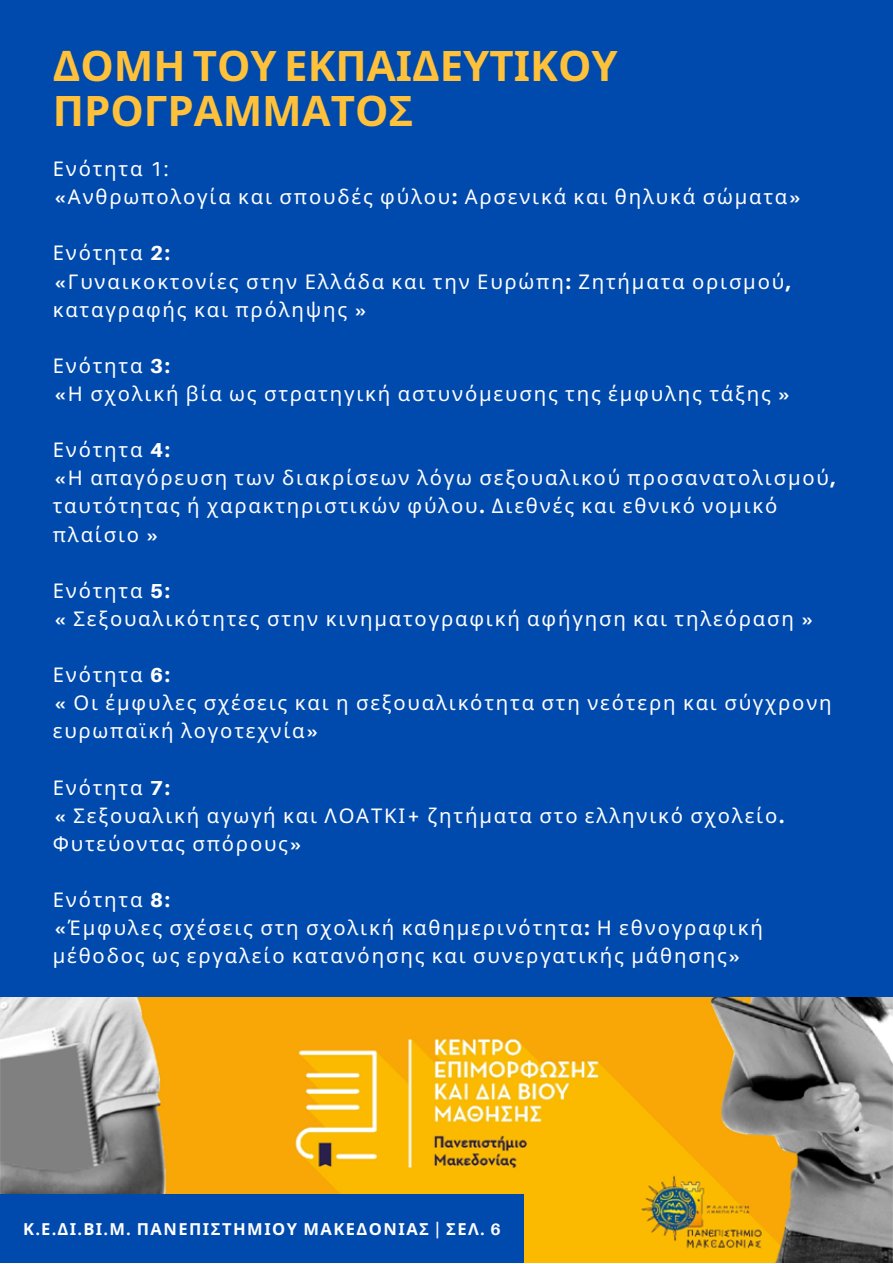
<style>
.page{position:relative;width:893px;height:1264px;background:#fff}
.page>*{position:absolute;margin:0;border:0;box-sizing:border-box;transform-origin:0 0}
.t1{font:700 42px/45px "Noto Sans";color:#ffc13a}
.t2{font:20.25px/28px "Noto Sans";letter-spacing:.09em;color:#fff}
.t3{font:700 16.5px "Noto Sans";letter-spacing:.09em;color:#fff}
.s1{font-family:"Aileron"}
.s2{font-family:"Aileron";font-weight:800}
</style>
<div class="page">
<div style="left:0;top:0;width:892px;height:1262px;background:#004aad"></div>
<img style="left:0;top:997px;width:892px;height:265px">
<div style="left:0;top:1194px;width:524px;height:68px;background:#004aad"></div>
<p class="t1" style="left:53px;top:43px;width:566px">ΔΟΜΗ ΤΟΥ ΕΚΠΑΙΔΕΥΤΙΚΟΥ<br>ΠΡΟΓΡΑΜΜΑΤΟΣ</p>
<p class="t2" style="left:53px;top:154px;width:117px">Ενότητα <span class="s1">1:</span></p>
<p class="t2" style="left:53px;top:182px;width:750px"><span class="s2">«</span>Ανθρωπολογία και σπουδές φύλου<span class="s2">:</span> Αρσενικά και θηλυκά σώματα<span class="s2">»</span></p>
<p class="t2" style="left:53px;top:238px;width:119px">Ενότητα <span class="s2">2:</span></p>
<p class="t2" style="left:53px;top:267px;width:740px"><span class="s2">«</span>Γυναικοκτονίες στην Ελλάδα και την Ευρώπη<span class="s2">:</span> Ζητήματα ορισμού<span class="s2">, </span>καταγραφής και πρόληψης <span class="s2">»</span></p>
<p class="t2" style="left:53px;top:351px;width:119px">Ενότητα <span class="s2">3:</span></p>
<p class="t2" style="left:53px;top:379px;width:739px"><span class="s2">«</span>Η σχολική βία ως στρατηγική αστυνόμευσης της έμφυλης τάξης <span class="s2">»</span></p>
<p class="t2" style="left:53px;top:435px;width:119px">Ενότητα <span class="s2">4:</span></p>
<p class="t2" style="left:53px;top:463px;width:784px"><span class="s2">«</span>Η απαγόρευση των διακρίσεων λόγω σεξουαλικού προσανατολισμού<span class="s2">, </span>ταυτότητας ή χαρακτηριστικών φύλου<span class="s2">.</span> Διεθνές και εθνικό νομικό πλαίσιο <span class="s2">»</span></p>
<p class="t2" style="left:53px;top:576px;width:119px">Ενότητα <span class="s2">5:</span></p>
<p class="t2" style="left:53px;top:604px;width:763px"><span class="s2">«</span> Σεξουαλικότητες στην κινηματογραφική αφήγηση και τηλεόραση <span class="s2">»</span></p>
<p class="t2" style="left:53px;top:660px;width:119px">Ενότητα <span class="s2">6:</span></p>
<p class="t2" style="left:53px;top:688px;width:780px"><span class="s2">«</span> Οι έμφυλες σχέσεις και η σεξουαλικότητα στη νεότερη και σύγχρονη ευρωπαϊκή λογοτεχνία<span class="s2">»</span></p>
<p class="t2" style="left:53px;top:772px;width:119px">Ενότητα <span class="s2">7:</span></p>
<p class="t2" style="left:53px;top:800px;width:733px"><span class="s2">«</span> Σεξουαλική αγωγή και ΛΟΑΤΚΙ<span class="s2">+</span> ζητήματα στο ελληνικό σχολείο<span class="s2">.<br></span>Φυτεύοντας σπόρους<span class="s2">»</span></p>
<p class="t2" style="left:53px;top:885px;width:119px">Ενότητα <span class="s2">8:</span></p>
<p class="t2" style="left:53px;top:913px;width:711px"><span class="s2">«</span>Έμφυλες σχέσεις στη σχολική καθημερινότητα<span class="s2">:</span> Η εθνογραφική μέθοδος ως εργαλείο κατανόησης και συνεργατικής μάθησης<span class="s2">»</span></p>
<p class="t3" style="left:23px;top:1217px;width:479px">Κ<span class="s1">.</span>Ε<span class="s1">.</span>ΔΙ<span class="s1">.</span>ΒΙ<span class="s1">.</span>Μ<span class="s1">.</span> ΠΑΝΕΠΙΣΤΗΜΙΟΥ ΜΑΚΕΔΟΝΙΑΣ <span class="s1">|</span> ΣΕΛ<span class="s1">. 6</span></p>
</div>
